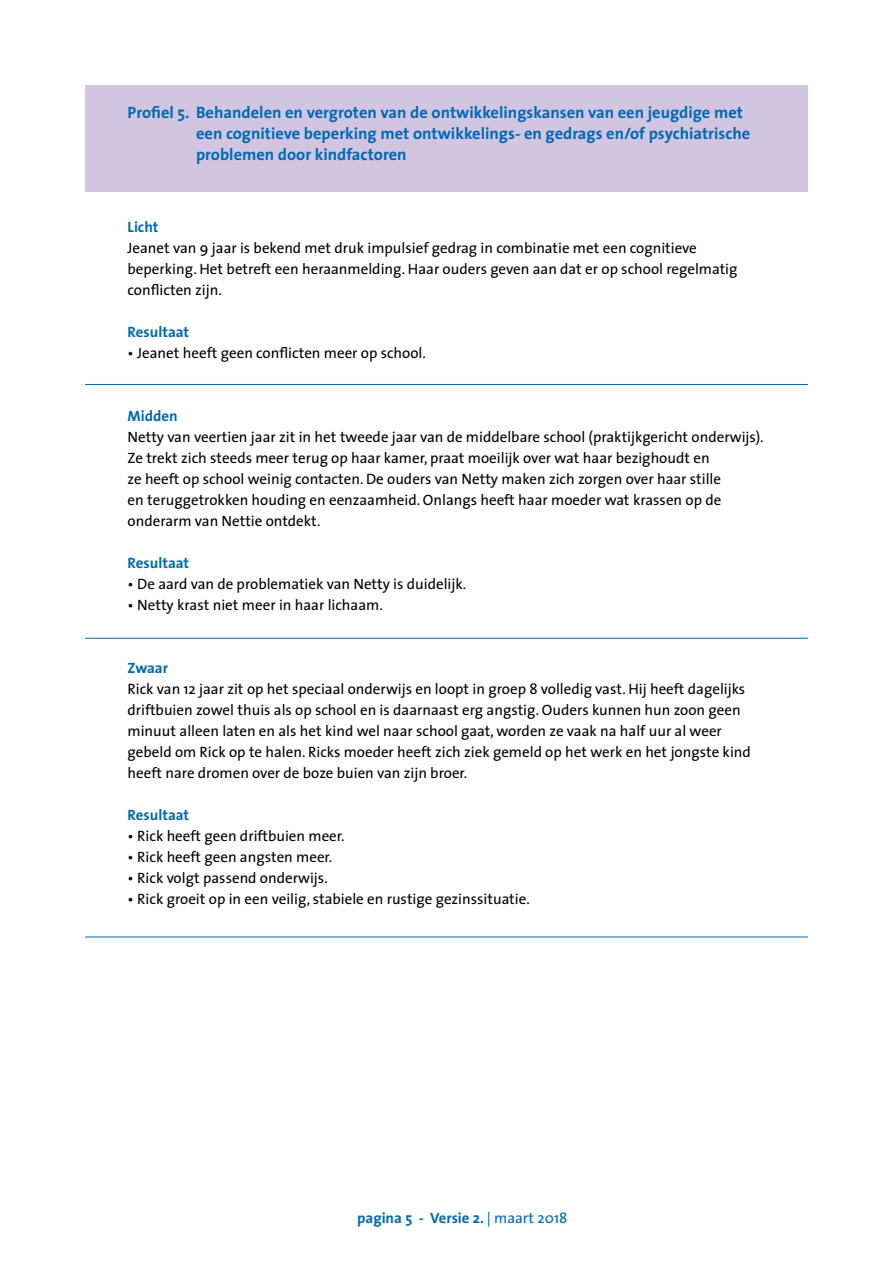
<style>
.page{position:relative;width:893px;height:1263px;background:#fff}
.page>*{position:absolute;margin:0;border:0;box-sizing:border-box;transform-origin:0 0}
.t1{font:700 16.5px/21px "The Sans";color:#0069b4}
.t2{font:15px/21px "The Sans";color:#000}
.t3{font:700 15px "The Sans";color:#0069b4}
.s1{font-weight:400}
</style>
<div class="page">
<div style="left:85px;top:85px;width:723px;height:106px;background:#d2c5e2"></div>
<hr style="left:85px;top:384px;width:723px;height:1px;background:#0069b4">
<hr style="left:85px;top:638px;width:723px;height:1px;background:#0069b4">
<hr style="left:85px;top:936px;width:723px;height:1px;background:#0069b4">
<p class="t1" style="left:196px;top:101px;width:556px;text-indent:-68px">Profiel 5. Behandelen en vergroten van de ontwikkelingskansen van een jeugdige met een cognitieve beperking met ontwikkelings- en gedrags en/of psychiatrische problemen door kindfactoren</p>
<p class="t3" style="left:128px;top:214px;width:32px">Licht</p>
<p class="t2" style="left:128px;top:237px;width:611px">Jeanet van 9 jaar is bekend met druk impulsief gedrag in combinatie met een cognitieve beperking. Het betreft een heraanmelding. Haar ouders geven aan dat er op school regelmatig conflicten zijn.</p>
<p class="t3" style="left:128px;top:319px;width:63px">Resultaat</p>
<p class="t2" style="left:128px;top:342px;width:300px">• Jeanet heeft geen conflicten meer op school.</p>
<p class="t3" style="left:128px;top:403px;width:52px">Midden</p>
<p class="t2" style="left:128px;top:426px;width:638px">Netty van veertien jaar zit in het tweede jaar van de middelbare school (praktijkgericht onderwijs).<br>Ze trekt zich steeds meer terug op haar kamer, praat moeilijk over wat haar bezighoudt en<br>ze heeft op school weinig contacten. De ouders van Netty maken zich zorgen over haar stille<br>en teruggetrokken houding en eenzaamheid. Onlangs heeft haar moeder wat krassen op de onderarm van Nettie ontdekt.</p>
<p class="t3" style="left:128px;top:550px;width:63px">Resultaat</p>
<p class="t2" style="left:128px;top:573px;width:340px">• De aard van de problematiek van Netty is duidelijk.</p>
<p class="t2" style="left:128px;top:594px;width:257px">• Netty krast niet meer in haar lichaam.</p>
<p class="t3" style="left:128px;top:655px;width:42px">Zwaar</p>
<p class="t2" style="left:128px;top:678px;width:625px">Rick van 12 jaar zit op het speciaal onderwijs en loopt in groep 8 volledig vast. Hij heeft dagelijks driftbuien zowel thuis als op school en is daarnaast erg angstig. Ouders kunnen hun zoon geen minuut alleen laten en als het kind wel naar school gaat, worden ze vaak na half uur al weer gebeld om Rick op te halen. Ricks moeder heeft zich ziek gemeld op het werk en het jongste kind heeft nare dromen over de boze buien van zijn broer.</p>
<p class="t3" style="left:128px;top:802px;width:63px">Resultaat</p>
<p class="t2" style="left:128px;top:825px;width:219px">• Rick heeft geen driftbuien meer.</p>
<p class="t2" style="left:128px;top:846px;width:206px">• Rick heeft geen angsten meer.</p>
<p class="t2" style="left:128px;top:867px;width:202px">• Rick volgt passend onderwijs.</p>
<p class="t2" style="left:128px;top:888px;width:404px">• Rick groeit op in een veilig, stabiele en rustige gezinssituatie.</p>
<p class="t3" style="left:357px;top:1205px;width:212px">pagina 5 - Versie 2. <span class="s1">| maart 2018</span></p>
</div>
